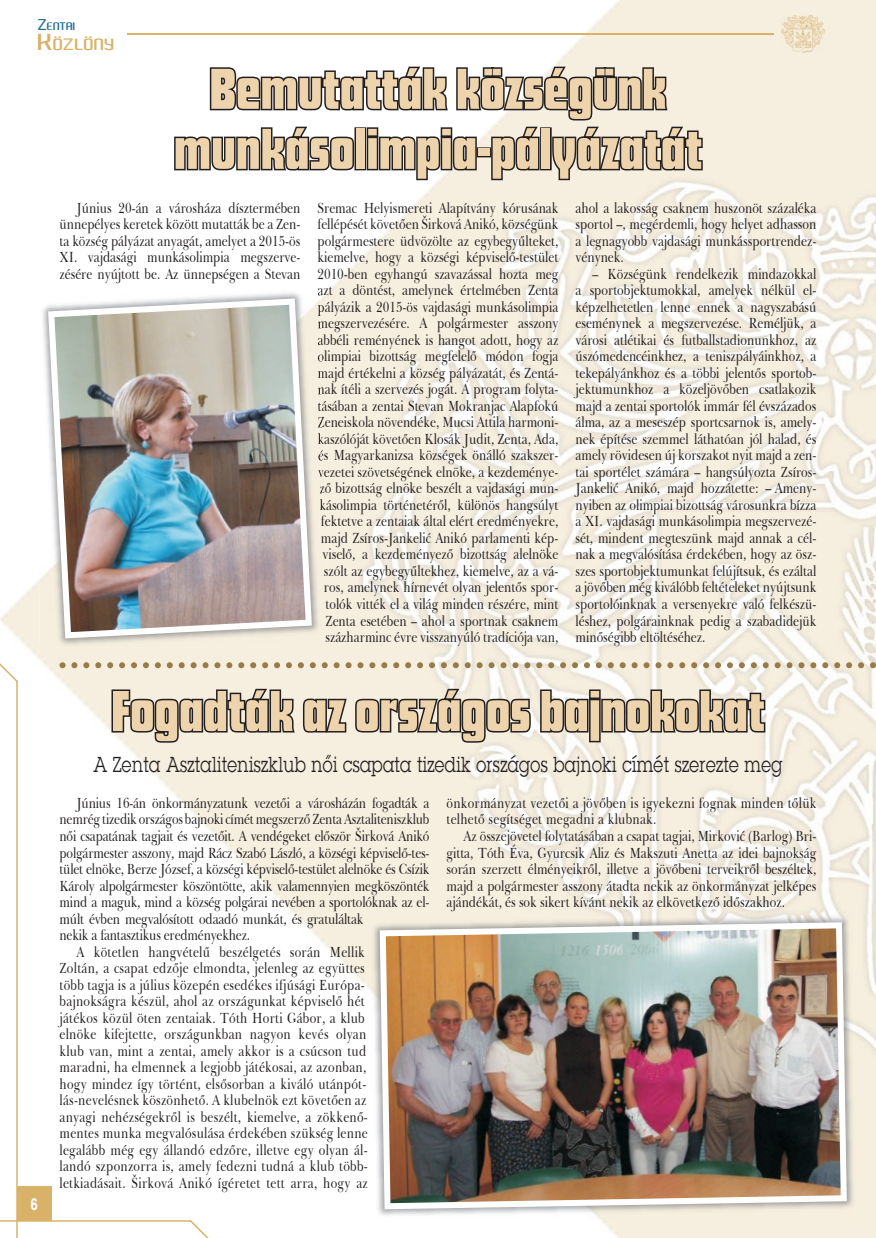
<style>
.page{position:relative;width:876px;height:1238px;background:#fff}
.page>*{position:absolute;margin:0;border:0;box-sizing:border-box;transform-origin:0 0}
.t1{font:60px/60px "Futura Dis PEE";letter-spacing:.02em;color:#edd4ac;text-align:center;scale:.9 1}
.t2{font:21px "Lubalin Graph";letter-spacing:.02em;color:#231f20;scale:.8 1}
.t3{font:700 16.5px "Arial";color:#fff;scale:.8 1}
.t4{font:600 15.75px "Aldo";letter-spacing:-.03em;color:#d9b26a;scale:1.6 1}
.t5{font:15px/16.5px "Baskerville BT";color:#231f20;text-align:justify;scale:.8 1}
.t6{font:15px/16.5px "Baskerville BT";letter-spacing:.02em;color:#231f20;scale:.8 1}
.t7{font:600 10.5px "Aldo";letter-spacing:-.03em;color:#236f99;scale:1.6 1}
.s1{font-size:15px}
.s2{font-size:22.5px}
</style>
<div class="page">
<img style="left:0;top:0;width:876px;height:640px">
<svg style="left:173px;top:64px;width:531px;height:118px"></svg>
<img style="left:39px;top:290px;width:282px;height:350px">
<svg style="left:318px;top:290px;width:3px;height:9px"></svg>
<img style="left:318px;top:301px;width:3px;height:16px">
<img style="left:318px;top:317px;width:3px;height:15px">
<img style="left:318px;top:334px;width:3px;height:16px">
<img style="left:318px;top:350px;width:3px;height:15px">
<img style="left:318px;top:367px;width:3px;height:16px">
<img style="left:318px;top:383px;width:3px;height:15px">
<img style="left:318px;top:400px;width:3px;height:15px">
<svg style="left:318px;top:416px;width:3px;height:13px"></svg>
<img style="left:318px;top:433px;width:3px;height:16px">
<img style="left:318px;top:449px;width:3px;height:15px">
<img style="left:318px;top:466px;width:3px;height:15px">
<svg style="left:320px;top:482px;width:1px;height:32px"></svg>
<img style="left:48px;top:298px;width:264px;height:340px">
<img style="left:0;top:640px;width:876px;height:597px">
<hr style="left:128px;top:33px;width:646px;height:1px;background:#d9b26a">
<img style="left:781px;top:15px;width:44px;height:38px">
<p class="t7" style="left:38px;top:20px;width:25px"><span class="s1">Z</span>ENTAI</p>
<p class="t4" style="left:38px;top:35px;width:50px"><span class="s2">K</span>ÖZLÖNY</p>
<h1 class="t1" style="left:174px;top:61px;width:587px">Bemutatták községünk munkásolimpia-pályázatát</h1>
<p class="t5" style="left:60px;top:199px;width:303px;text-indent:17px">Június 20-án a városháza dísztermében ünnepélyes keretek között mutatták be a Zen&shy;ta község pályázat anyagát, amelyet a 2015-ös XI. vajdasági munkásolimpia megszerve&shy;zésére nyújtott be. Az ünnepségen a Stevan</p>
<p class="t5" style="left:317px;top:199px;width:303px;text-align:center">Sremac Helyismereti Alapítvány kórusának fellépését követően Širková Anikó, községünk polgármestere üdvözölte az egybegyűlteket, kiemelve, hogy a községi képviselő-testület 2010-ben egyhangú szavazással hozta meg azt a döntést, amelynek értelmében Zenta pályázik a 2015-ös vajdasági munkásolimpia megszervezésére. A polgármester asszony abbéli reményének is hangot adott, hogy az olimpiai bizottság megfelelő módon fogja majd értékelni a község pályázatát, és Zentá&shy;nak ítéli a szervezés jogát. A program folyta&shy;tásában a zentai Stevan Mokranjac Alapfokú Zeneiskola növendéke, Mucsi Attila harmoni&shy;kaszólóját követően Klosák Judit, Zenta, Ada, és Magyarkanizsa községek önálló szakszer&shy;vezetei szövetségének elnöke, a kezdeménye&shy;ző bizottság elnöke beszélt a vajdasági mun&shy;kásolimpia történetéről, különös hangsúlyt fektetve a zentaiak által elért eredményekre, majd Zsíros-Jankelić Anikó parlamenti kép&shy;viselő, a kezdeményező bizottság alelnöke szólt az egybegyűltekhez, kiemelve, az a vá&shy;ros, amelynek hírnevét olyan jelentős spor&shy;tolók vitték el a világ minden részére, mint Zenta esetében – ahol a sportnak csaknem százharminc évre visszanyúló tradíciója van,</p>
<p class="t5" style="left:575px;top:199px;width:303px">ahol a lakosság csaknem huszonöt százaléka sportol –, megérdemli, hogy helyet adhasson a legnagyobb vajdasági munkássportrendez&shy;vénynek.</p>
<p class="t5" style="left:575px;top:265px;width:303px;text-indent:17px">– Községünk rendelkezik mindazokkal a sportobjektumokkal, amelyek nélkül el&shy;képzelhetetlen lenne ennek a nagyszabású eseménynek a megszervezése. Reméljük, a városi atlétikai és futballstadionunkhoz, az úszómedencéinkhez, a teniszpályáinkhoz, a tekepályánkhoz és a többi jelentős sportob&shy;jektumunkhoz a közeljövőben csatlakozik majd a zentai sportolók immár fél évszázados álma, az a meseszép sportcsarnok is, amely&shy;nek építése szemmel láthatóan jól halad, és amely rövidesen új korszakot nyit majd a zen&shy;tai sportélet számára – hangsúlyozta Zsíros-Jankelić Anikó, majd hozzátette: – Ameny&shy;nyiben az olimpiai bizottság városunkra bízza a XI. vajdasági munkásolimpia megszervezé&shy;sét, mindent megteszünk majd annak a cél&shy;nak a megvalósítása érdekében, hogy az ösz&shy;szes sportobjektumunkat felújítsuk, és ezáltal a jövőben még kiválóbb feltételeket nyújtsunk sportolóinknak a versenyekre való felkészü&shy;léshez, polgárainknak pedig a szabadidejük minőségibb eltöltéséhez.</p>
<h1 class="t1" style="left:112px;top:683px;width:726px">Fogadták az országos bajnokokat</h1>
<h2 class="t2" style="left:93px;top:751px;width:863px">A Zenta Asztaliteniszklub női csapata tizedik országos bajnoki címét szerezte meg</h2>
<p class="t3" style="left:30px;top:1193px;width:11px">6</p>
<p class="t5" style="left:77px;top:794px;width:443px">Június 16-án önkormányzatunk vezetői a városházán fogadták a</p>
<p class="t5" style="left:60px;top:810px;width:464px">nemrég tizedik országos bajnoki címét megszerző Zenta Asztaliteniszklub</p>
<p class="t5" style="left:60px;top:827px;width:464px">női csapatának tagjait és vezetőit. A vendégeket először Širková Anikó</p>
<p class="t5" style="left:60px;top:843px;width:464px">polgármester asszony, majd Rácz Szabó László, a községi képviselő-tes-</p>
<p class="t5" style="left:60px;top:860px;width:464px">tület elnöke, Berze József, a községi képviselő-testület alelnöke és Csízik</p>
<p class="t5" style="left:60px;top:876px;width:464px">Károly alpolgármester köszöntötte, akik valamennyien megköszönték</p>
<p class="t5" style="left:60px;top:893px;width:464px">mind a maguk, mind a község polgárai nevében a sportolóknak az el-</p>
<p class="t5" style="left:60px;top:909px;width:381px">múlt évben megvalósított odaadó munkát, és gratuláltak</p>
<p class="t5" style="left:60px;top:926px;width:240px">nekik a fantasztikus eredményekhez.</p>
<p class="t6" style="left:77px;top:942px;width:362px">A kötetlen hangvételű beszélgetés során Mellik</p>
<p class="t6" style="left:60px;top:959px;width:383px">Zoltán, a csapat edzője elmondta, jelenleg az együttes</p>
<p class="t6" style="left:60px;top:975px;width:383px">több tagja is a július közepén esedékes ifjúsági Európa-</p>
<p class="t6" style="left:60px;top:992px;width:383px">bajnokságra készül, ahol az országunkat képviselő hét</p>
<p class="t6" style="left:60px;top:1008px;width:383px">játékos közül öten zentaiak. Tóth Horti Gábor, a klub</p>
<p class="t6" style="left:60px;top:1025px;width:385px">elnöke kifejtette, országunkban nagyon kevés olyan</p>
<p class="t6" style="left:60px;top:1041px;width:385px">klub van, mint a zentai, amely akkor is a csúcson tud</p>
<p class="t6" style="left:60px;top:1058px;width:385px">maradni, ha elmennek a legjobb játékosai, az azonban,</p>
<p class="t6" style="left:60px;top:1074px;width:385px">hogy mindez így történt, elsősorban a kiváló utánpót-</p>
<p class="t6" style="left:60px;top:1091px;width:385px">lás-nevelésnek köszönhető. A klubelnök ezt követően az</p>
<p class="t6" style="left:60px;top:1107px;width:387px">anyagi nehézségekről is beszélt, kiemelve, a zökkenő-</p>
<p class="t6" style="left:60px;top:1124px;width:387px">mentes munka megvalósulása érdekében szükség lenne</p>
<p class="t6" style="left:60px;top:1140px;width:387px">legalább még egy állandó edzőre, illetve egy olyan ál-</p>
<p class="t6" style="left:60px;top:1157px;width:387px">landó szponzorra is, amely fedezni tudná a klub több-</p>
<p class="t6" style="left:60px;top:1173px;width:387px">letkiadásait. Širková Anikó ígéretet tett arra, hogy az</p>
<p class="t6" style="left:446px;top:794px;width:464px">önkormányzat vezetői a jövőben is igyekezni fognak minden tőlük telhető segítséget megadni a klubnak.</p>
<p class="t5" style="left:446px;top:827px;width:464px;text-indent:17px">Az összejövetel folytatásában a csapat tagjai, Mirković (Barlog) Bri&shy;gitta, Tóth Éva, Gyurcsik Aliz és Makszuti Anetta az idei bajnokság során szerzett élményeikről, illetve a jövőbeni terveikről beszéltek, majd a polgármester asszony átadta nekik az önkormányzat jelképes ajándékát, és sok sikert kívánt nekik az elkövetkező időszakhoz.</p>
</div>
